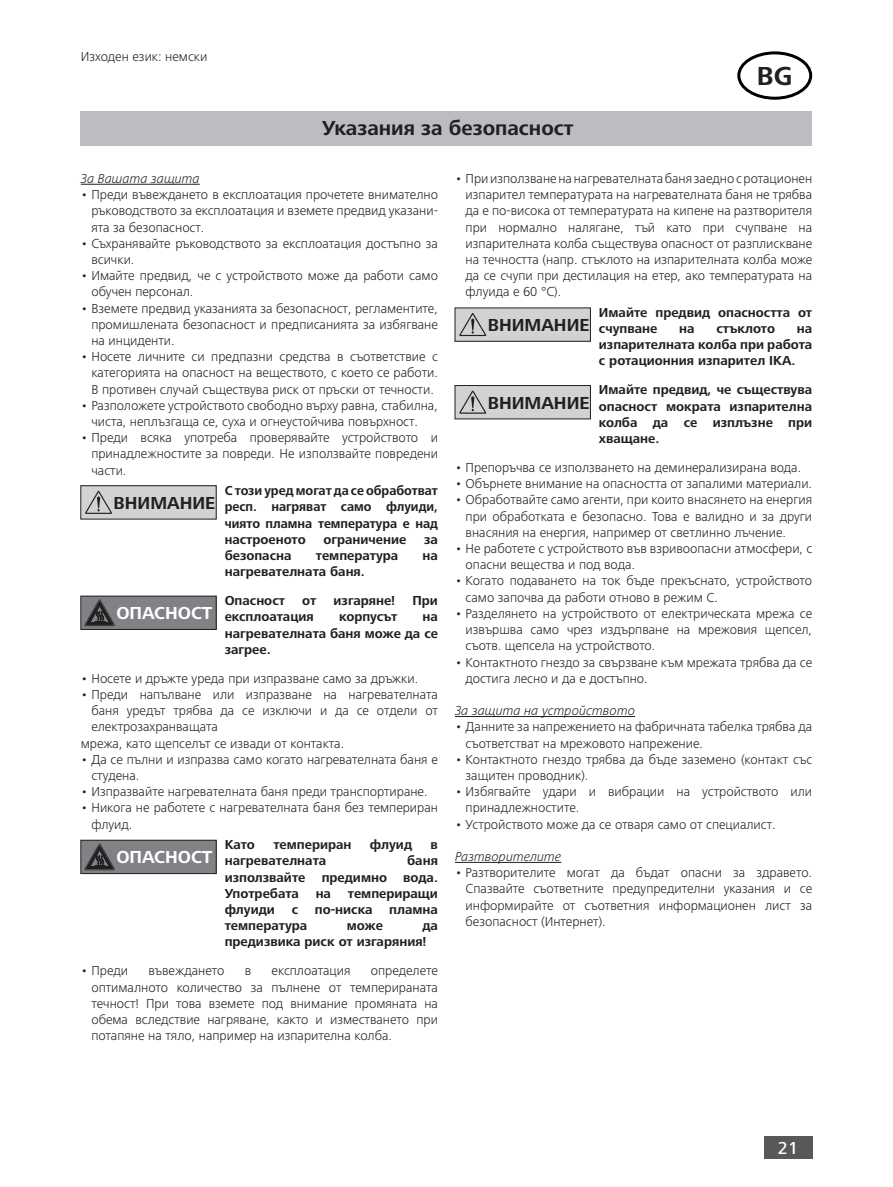
<style>
.page{position:relative;width:893px;height:1187px;background:#fff}
.page>*{position:absolute;margin:0;border:0;box-sizing:border-box;transform-origin:0 0}
.t1{font:700 27px "Frutiger Next IKA";color:#231f20}
.t2{font:700 21px "Frutiger Next IKA";color:#231f20}
.t3{font:700 18px "Frutiger Next IKA";color:#231f20}
.t4{font:700 18px "Frutiger Next IKA";color:#fff}
.t5{font:500 18px "Frutiger Next IKA";color:#fff}
.t6{font:300 13.5px/16.2px "Frutiger Next IKA";color:#231f20}
.t7{font:700 13.5px/16.2px "Frutiger Next IKA";color:#231f20;text-align:justify}
.t8{font:italic 300 13.5px "Frutiger Next IKA";color:#231f20}
</style>
<div class="page">
<div style="left:764px;top:1135px;width:48px;height:23px;background:#57585a"></div>
<hr style="left:81px;top:184px;width:119px;height:1px;background:#231f20">
<div style="left:81px;top:485px;width:135px;height:34px;background:#d1d2d4"></div>
<div style="left:80px;top:485px;width:137px;height:34px;border:1px solid #231f20"></div>
<svg style="left:85px;top:490px;width:27px;height:24px"></svg>
<div style="left:81px;top:596px;width:135px;height:33px;background:#808285"></div>
<div style="left:80px;top:595px;width:137px;height:34px;border:1px solid #231f20"></div>
<svg style="left:85px;top:599px;width:30px;height:27px"></svg>
<div style="left:81px;top:840px;width:135px;height:33px;background:#808285"></div>
<div style="left:80px;top:839px;width:137px;height:34px;border:1px solid #231f20"></div>
<svg style="left:85px;top:843px;width:30px;height:27px"></svg>
<hr style="left:455px;top:716px;width:180px;height:1px;background:#231f20">
<hr style="left:455px;top:862px;width:106px;height:1px;background:#231f20">
<div style="left:455px;top:308px;width:135px;height:33px;background:#d1d2d4"></div>
<svg style="left:459px;top:313px;width:27px;height:24px"></svg>
<div style="left:455px;top:385px;width:135px;height:34px;background:#d1d2d4"></div>
<div style="left:455px;top:385px;width:136px;height:34px;border:1px solid #231f20"></div>
<svg style="left:459px;top:390px;width:27px;height:24px"></svg>
<div style="left:81px;top:112px;width:731px;height:34px;background:#bcbdc0"></div>
<div style="left:737px;top:51px;width:75px;height:49px;border:3px solid #000;border-radius:50%"></div>
<p class="t6" style="left:81px;top:49px;width:128px">Изходен език: немски</p>
<h2 class="t2" style="left:322px;top:116px;width:253px">Указания за безопасност</h2>
<h1 class="t1" style="left:757px;top:61px;width:37px">BG</h1>
<p class="t8" style="left:81px;top:171px;width:120px">За Вашата защита</p>
<p class="t6" style="left:91px;top:186px;width:348px;text-align:justify;text-indent:-11px">• Преди въвеждането в експлоатация прочетете внимателно ръководството за експлоатация и вземете предвид указани&shy;ята за безопасност.</p>
<p class="t6" style="left:91px;top:235px;width:348px;text-indent:-11px">• Съхранявайте ръководството за експлоатация достъпно за всички.</p>
<p class="t6" style="left:91px;top:267px;width:348px;text-indent:-11px">• Имайте предвид, че с устройството може да работи само обучен персонал.</p>
<p class="t6" style="left:91px;top:300px;width:348px;text-align:justify;text-indent:-11px">• Вземете предвид указанията за безопасност, регламентите, промишлената безопасност и предписанията за избягване на инциденти.</p>
<p class="t6" style="left:91px;top:348px;width:348px;text-align:justify;text-indent:-11px">• Носете личните си предпазни средства в съответствие с категорията на опасност на веществото, с което се работи.<br>В противен случай съществува риск от пръски от течности.</p>
<p class="t6" style="left:91px;top:397px;width:348px;text-indent:-11px">• Разположете устройството свободно върху равна, стабилна, чиста, неплъзгаща се, суха и огнеустойчива повърхност.</p>
<p class="t6" style="left:91px;top:429px;width:348px;text-align:justify;text-indent:-11px">• Преди всяка употреба проверявайте устройството и принадлежностите за повреди. Не използвайте повредени части.</p>
<h3 class="t3" style="left:114px;top:492px;width:103px">ВНИМАНИЕ</h3>
<p class="t7" style="left:225px;top:483px;width:215px">С този уред могат да се обработват респ. нагряват само флуиди, чиято пламна температура е над настроеното</p>
<p class="t7" style="left:323px;top:531px;width:84px">ограничение</p>
<p class="t7" style="left:424px;top:531px;width:15px">за</p>
<p class="t7" style="left:225px;top:547px;width:68px">безопасна</p>
<p class="t7" style="left:316px;top:547px;width:84px">температура</p>
<p class="t7" style="left:423px;top:547px;width:17px">на</p>
<p class="t7" style="left:225px;top:564px;width:142px">нагревателната баня.</p>
<p class="t7" style="left:225px;top:593px;width:62px">Опасност</p>
<p class="t7" style="left:302px;top:593px;width:16px">от</p>
<p class="t7" style="left:334px;top:593px;width:63px">изгаряне!</p>
<p class="t7" style="left:412px;top:593px;width:27px">При</p>
<p class="t7" style="left:225px;top:609px;width:91px">експлоатация</p>
<p class="t7" style="left:339px;top:609px;width:60px">корпусът</p>
<h3 class="t4" style="left:116px;top:603px;width:98px">ОПАСНОСТ</h3>
<p class="t7" style="left:225px;top:609px;width:215px;text-indent:198px">на нагревателната баня може да се загрее.</p>
<p class="t6" style="left:81px;top:670px;width:339px">• Носете и дръжте уреда при изпразване само за дръжки.</p>
<p class="t6" style="left:81px;top:686px;width:359px">• Преди напълване или изпразване на нагревателната</p>
<p class="t6" style="left:91px;top:702px;width:348px">баня уредът трябва да се изключи и да се отдели от</p>
<p class="t6" style="left:91px;top:718px;width:128px">електрозахранващата</p>
<p class="t6" style="left:81px;top:735px;width:265px">мрежа, като щепселът се извади от контакта.</p>
<p class="t6" style="left:91px;top:751px;width:348px;text-indent:-11px">• Да се пълни и изпразва само когато нагревателната баня е студена.</p>
<p class="t6" style="left:81px;top:783px;width:348px">• Изпразвайте нагревателната баня преди транспортиране.</p>
<p class="t6" style="left:91px;top:799px;width:348px;text-indent:-11px">• Никога не работете с нагревателната баня без темпериран флуид.</p>
<h3 class="t4" style="left:116px;top:847px;width:98px">ОПАСНОСТ</h3>
<p class="t7" style="left:225px;top:836px;width:32px">Като</p>
<p class="t7" style="left:273px;top:836px;width:80px">темпериран</p>
<p class="t7" style="left:370px;top:836px;width:44px">флуид</p>
<p class="t7" style="left:431px;top:836px;width:9px">в</p>
<p class="t7" style="left:225px;top:853px;width:103px">нагревателната</p>
<p class="t7" style="left:225px;top:853px;width:215px;text-indent:182px">баня използвайте предимно вода.<br>Употребата на темпериращи флуиди с по-ниска пламна температура</p>
<p class="t7" style="left:225px;top:917px;width:215px;text-indent:198px">да предизвика риск от изгаряния!</p>
<p class="t7" style="left:347px;top:917px;width:38px">може</p>
<p class="t6" style="left:81px;top:962px;width:49px">• Преди</p>
<p class="t6" style="left:149px;top:962px;width:77px">въвеждането</p>
<p class="t6" style="left:245px;top:962px;width:8px">в</p>
<p class="t6" style="left:272px;top:962px;width:80px">експлоатация</p>
<p class="t6" style="left:91px;top:962px;width:348px;text-align:justify;text-indent:279px">определете оптималното количество за пълнене от темперираната течност! При това вземете под внимание промяната на обема вследствие нагряване, както и изместването при потапяне на тяло, например на изпарителна колба.</p>
<p class="t6" style="left:466px;top:170px;width:348px;text-align:justify;text-indent:-11px">• При използване на нагревателната баня заедно с ротационен изпарител температурата на нагревателната баня не трябва да е по-висока от температурата на кипене на разтворителя при нормално налягане, тъй като при счупване на изпарителната колба съществува опасност от разплискване на течността (напр. стъклото на изпарителната колба може да се счупи при дестилация на етер, ако температурата на флуида е 60 °C).</p>
<h3 class="t3" style="left:488px;top:315px;width:103px">ВНИМАНИЕ</h3>
<p class="t7" style="left:599px;top:304px;width:215px">Имайте предвид опасността от счупване</p>
<p class="t7" style="left:599px;top:321px;width:215px;text-indent:198px">на изпарителната колба при работа с ротационния изпарител IKA.</p>
<p class="t7" style="left:679px;top:321px;width:17px">на</p>
<p class="t7" style="left:716px;top:321px;width:60px">стъклото</p>
<p class="t7" style="left:599px;top:382px;width:215px">Имайте предвид, че съществува опасност мократа изпарителна колба да се изплъзне при хващане.</p>
<p class="t6" style="left:455px;top:459px;width:348px">• Препоръчва се използването на деминерализирана вода.</p>
<p class="t6" style="left:455px;top:475px;width:359px">• Обърнете внимание на опасността от запалими материали.</p>
<p class="t6" style="left:466px;top:492px;width:348px;text-align:justify;text-indent:-11px">• Обработвайте само агенти, при които внасянето на енергия при обработката е безопасно. Това е валидно и за други внасяния на енергия, например от светлинно лъчение.</p>
<p class="t6" style="left:466px;top:540px;width:348px;text-indent:-11px">• Не работете с устройството във взривоопасни атмосфери, с опасни вещества и под вода.</p>
<p class="t6" style="left:466px;top:573px;width:348px;text-indent:-11px">• Когато подаването на ток бъде прекъснато, устройството само започва да работи отново в режим C.</p>
<p class="t6" style="left:466px;top:605px;width:348px;text-align:justify;text-indent:-11px">• Разделянето на устройството от електрическата мрежа се извършва само чрез издърпване на мрежовия щепсел, съотв. щепсела на устройството.</p>
<p class="t6" style="left:466px;top:654px;width:348px;text-indent:-11px">• Контактното гнездо за свързване към мрежата трябва да се достига лесно и да е достъпно.</p>
<p class="t8" style="left:455px;top:703px;width:182px">За защита на устройството</p>
<p class="t6" style="left:466px;top:718px;width:348px;text-indent:-11px">• Данните за напрежението на фабричната табелка трябва да съответстват на мрежовото напрежение.</p>
<p class="t6" style="left:466px;top:751px;width:348px;text-indent:-11px">• Контактното гнездо трябва да бъде заземено (контакт със защитен проводник).</p>
<p class="t6" style="left:466px;top:783px;width:348px;text-indent:-11px">• Избягвайте удари и вибрации на устройството или принадлежностите.</p>
<p class="t6" style="left:455px;top:816px;width:322px">• Устройството може да се отваря само от специалист.</p>
<p class="t8" style="left:455px;top:848px;width:108px">Разтворителите</p>
<p class="t6" style="left:466px;top:864px;width:348px;text-align:justify;text-indent:-11px">• Разтворителите могат да бъдат опасни за здравето.<br>Спазвайте съответните предупредителни указания и се информирайте от съответния информационен лист за безопасност (Интернет).</p>
<h3 class="t3" style="left:488px;top:392px;width:103px">ВНИМАНИЕ</h3>
<h3 class="t5" style="left:778px;top:1137px;width:22px">21</h3>
</div>
